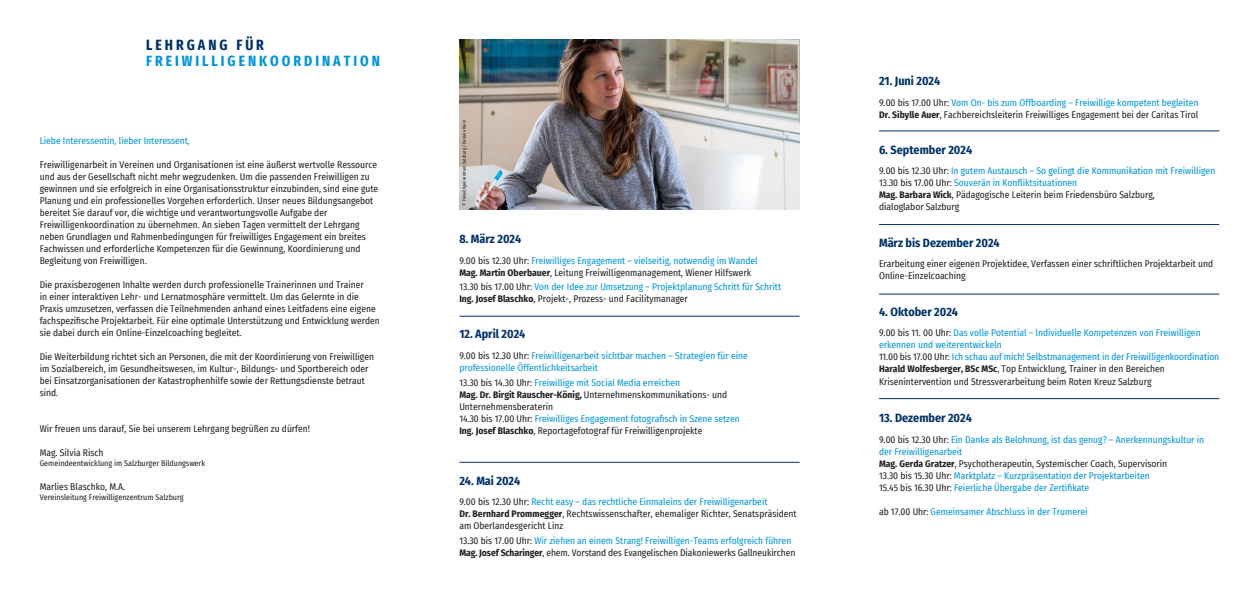
<style>
.page{position:relative;width:1259px;height:596px;background:#fff}
.page>*{position:absolute;margin:0;border:0;box-sizing:border-box;transform-origin:0 0}
.t1{font:700 extra-condensed 14.9px/16px "Fira Sans";letter-spacing:.2em;color:#0095d9}
.t2{font:700 12px "Fira Sans Condensed";color:#003268}
.t3{font:9.5px/12px "Fira Sans Condensed";color:#231f20}
.t4{font:9.5px/12px "Fira Sans Condensed";color:#0095d9}
.t5{font:8px "Fira Sans Condensed";color:#231f20}
.t6{font:4.5px "Fira Sans Condensed";color:#231f20}
.s1{color:#003268}
.s2{color:#231f20}
.s3{font-weight:700}
</style>
<div class="page">
<hr style="left:459px;top:316px;width:340px;height:1px;background:#003268">
<img style="left:459px;top:40px;width:340px;height:169px">
<hr style="left:459px;top:461px;width:340px;height:1px;background:#003268">
<hr style="left:879px;top:130px;width:340px;height:1px;background:#003268">
<hr style="left:879px;top:224px;width:340px;height:1px;background:#003268">
<hr style="left:879px;top:293px;width:340px;height:1px;background:#003268">
<hr style="left:879px;top:398px;width:340px;height:1px;background:#003268">
<p class="t1" style="left:146px;top:36px;width:235px"><span class="s1">LEHRGANG FÜR<br></span>FREIWILLIGENKOORDINATION</p>
<p class="t4" style="left:40px;top:134px;width:152px">Liebe Interessentin, lieber Interessent,</p>
<p class="t3" style="left:40px;top:158px;width:340px">Freiwilligenarbeit in Vereinen und Organisationen ist eine äußerst wertvolle Ressource und aus der Gesellschaft nicht mehr wegzudenken. Um die passenden Freiwilligen zu gewinnen und sie erfolgreich in eine Organisationsstruktur einzubinden, sind eine gute Planung und ein professionelles Vorgehen erforderlich. Unser neues Bildungsangebot bereitet Sie darauf vor, die wichtige und verantwortungsvolle Aufgabe der Freiwilligenkoordination zu übernehmen. An sieben Tagen vermittelt der Lehrgang neben Grundlagen und Rahmenbedingungen für freiwilliges Engagement ein breites Fachwissen und erforderliche Kompetenzen für die Gewinnung, Koordinierung und Begleitung von Freiwilligen.</p>
<p class="t3" style="left:40px;top:278px;width:342px">Die praxisbezogenen Inhalte werden durch professionelle Trainerinnen und Trainer<br>in einer interaktiven Lehr- und Lernatmosphäre vermittelt. Um das Gelernte in die Praxis umzusetzen, verfassen die Teilnehmenden anhand eines Leitfadens eine eigene fachspezifische Projektarbeit. Für eine optimale Unterstützung und Entwicklung werden sie dabei durch ein Online-Einzelcoaching begleitet.</p>
<p class="t3" style="left:40px;top:350px;width:336px">Die Weiterbildung richtet sich an Personen, die mit der Koordinierung von Freiwilligen im Sozialbereich, im Gesundheitswesen, im Kultur-, Bildungs- und Sportbereich oder bei Einsatzorganisationen der Katastrophenhilfe sowie der Rettungsdienste betraut sind.</p>
<p class="t3" style="left:40px;top:422px;width:272px">Wir freuen uns darauf, Sie bei unserem Lehrgang begrüßen zu dürfen!</p>
<p class="t3" style="left:40px;top:446px;width:65px">Mag. Silvia Risch</p>
<p class="t5" style="left:40px;top:457px;width:167px">Gemeindeentwicklung im Salzburger Bildungswerk</p>
<p class="t3" style="left:40px;top:480px;width:87px">Marlies Blaschko, M.A.</p>
<p class="t5" style="left:40px;top:491px;width:145px">Vereinsleitung Freiwilligenzentrum Salzburg</p>
<p class="t6" style="left:461px;top:205px;width:87px;rotate:-90deg">© Freiwilligenzentrum Salzburg / Daniela Klein</p>
<p class="t2" style="left:459px;top:229px;width:63px">8. März 2024</p>
<p class="t4" style="left:459px;top:254px;width:300px"><span class="s2">9.00 bis 12.30 Uhr:</span> Freiwilliges Engagement – vielseitig, notwendig im Wandel</p>
<p class="t3" style="left:459px;top:266px;width:293px"><span class="s3">Mag. Martin Oberbauer</span>, Leitung Freiwilligenmanagement, Wiener Hilfswerk</p>
<p class="t4" style="left:459px;top:281px;width:323px"><span class="s2">13.30 bis 17.00 Uhr:</span> Von der Idee zur Umsetzung – Projektplanung Schritt für Schritt</p>
<p class="t3" style="left:459px;top:293px;width:230px"><span class="s3">Ing. Josef Blaschko</span>, Projekt-, Prozess- und Facilitymanager</p>
<p class="t2" style="left:459px;top:324px;width:68px">12. April 2024</p>
<p class="t4" style="left:459px;top:349px;width:290px"><span class="s2">9.00 bis 12.30 Uhr:</span> Freiwilligenarbeit sichtbar machen – Strategien für eine professionelle Öffentlichkeitsarbeit</p>
<p class="t4" style="left:459px;top:376px;width:222px"><span class="s2">13.30 bis 14.30 Uhr:</span> Freiwillige mit Social Media erreichen</p>
<p class="t3" style="left:459px;top:388px;width:269px"><span class="s3">Mag. Dr. Birgit Rauscher-König,</span> Unternehmenskommunikations- und<br>Unternehmensberaterin</p>
<p class="t4" style="left:459px;top:412px;width:282px"><span class="s2">14.30 bis 17.00 Uhr:</span> Freiwilliges Engagement fotografisch in Szene setzen</p>
<p class="t3" style="left:459px;top:424px;width:244px"><span class="s3">Ing. Josef Blaschko</span>, Reportagefotograf für Freiwilligenprojekte</p>
<p class="t2" style="left:459px;top:470px;width:63px">24. Mai 2024</p>
<p class="t4" style="left:459px;top:495px;width:310px"><span class="s2">9.00 bis 12.30 Uhr:</span> Recht easy – das rechtliche Einmaleins der Freiwilligenarbeit</p>
<p class="t3" style="left:459px;top:507px;width:339px"><span class="s3">Dr. Bernhard Prommegger</span>, Rechtswissenschafter, ehemaliger Richter, Senatspräsident am Oberlandesgericht Linz</p>
<p class="t4" style="left:459px;top:534px;width:333px"><span class="s2">13.30 bis 17.00 Uhr:</span> Wir ziehen an einem Strang! Freiwilligen-Teams erfolgreich führen</p>
<p class="t3" style="left:459px;top:546px;width:337px"><span class="s3">Mag. Josef Scharinger</span>, ehem. Vorstand des Evangelischen Diakoniewerks Gallneukirchen</p>
<p class="t2" style="left:879px;top:71px;width:63px">21. Juni 2024</p>
<p class="t4" style="left:879px;top:96px;width:321px"><span class="s2">9.00 bis 17.00 Uhr:</span> Vom On- bis zum Offboarding – Freiwillige kompetent begleiten</p>
<p class="t3" style="left:879px;top:108px;width:321px"><span class="s3">Dr. Sibylle Auer</span>, Fachbereichsleiterin Freiwilliges Engagement bei der Caritas Tirol</p>
<p class="t2" style="left:879px;top:139px;width:95px">6. September 2024</p>
<p class="t4" style="left:879px;top:164px;width:338px"><span class="s2">9.00 bis 12.30 Uhr:</span> In gutem Austausch – So gelingt die Kommunikation mit Freiwilligen</p>
<p class="t4" style="left:879px;top:176px;width:200px"><span class="s2">13.30 bis 17.00 Uhr:</span> Souverän in Konfliktsituationen</p>
<p class="t3" style="left:879px;top:188px;width:277px"><span class="s3">Mag. Barbara Wick</span>, Pädagogische Leiterin beim Friedensbüro Salzburg, dialoglabor Salzburg</p>
<p class="t2" style="left:879px;top:232px;width:122px">März bis Dezember 2024</p>
<p class="t3" style="left:879px;top:257px;width:336px">Erarbeitung einer eigenen Projektidee, Verfassen einer schriftlichen Projektarbeit und<br>Online-Einzelcoaching</p>
<p class="t2" style="left:879px;top:301px;width:81px">4. Oktober 2024</p>
<p class="t4" style="left:879px;top:326px;width:323px"><span class="s2">9.00 bis 11. 00 Uhr:</span> Das volle Potential – Individuelle Kompetenzen von Freiwilligen erkennen und weiterentwickeln</p>
<p class="t4" style="left:879px;top:350px;width:342px"><span class="s2">11.00 bis 17.00 Uhr:</span> Ich schau auf mich! Selbstmanagement in der Freiwilligenkoordination</p>
<p class="t3" style="left:879px;top:362px;width:287px"><span class="s3">Harald Wolfesberger, BSc MSc</span>, Top Entwicklung, Trainer in den Bereichen<br>Krisenintervention und Stressverarbeitung beim Roten Kreuz Salzburg</p>
<p class="t2" style="left:879px;top:407px;width:94px">13. Dezember 2024</p>
<p class="t4" style="left:879px;top:433px;width:327px"><span class="s2">9.00 bis 12.30 Uhr:</span> Ein Danke als Belohnung, ist das genug? – Anerkennungskultur in der Freiwilligenarbeit</p>
<p class="t3" style="left:879px;top:457px;width:290px"><span class="s3">Mag. Gerda Gratzer</span>, Psychotherapeutin, Systemischer Coach, Supervisorin</p>
<p class="t4" style="left:879px;top:469px;width:272px"><span class="s2">13.30 bis 15.30 Uhr:</span> Marktplatz – Kurzpräsentation der Projektarbeiten</p>
<p class="t4" style="left:879px;top:481px;width:212px"><span class="s2">15.45 bis 16.30 Uhr:</span> Feierliche Übergabe der Zertifikate</p>
<p class="t4" style="left:879px;top:505px;width:210px"><span class="s2">ab 17.00 Uhr:</span> Gemeinsamer Abschluss in der Trumerei</p>
</div>
